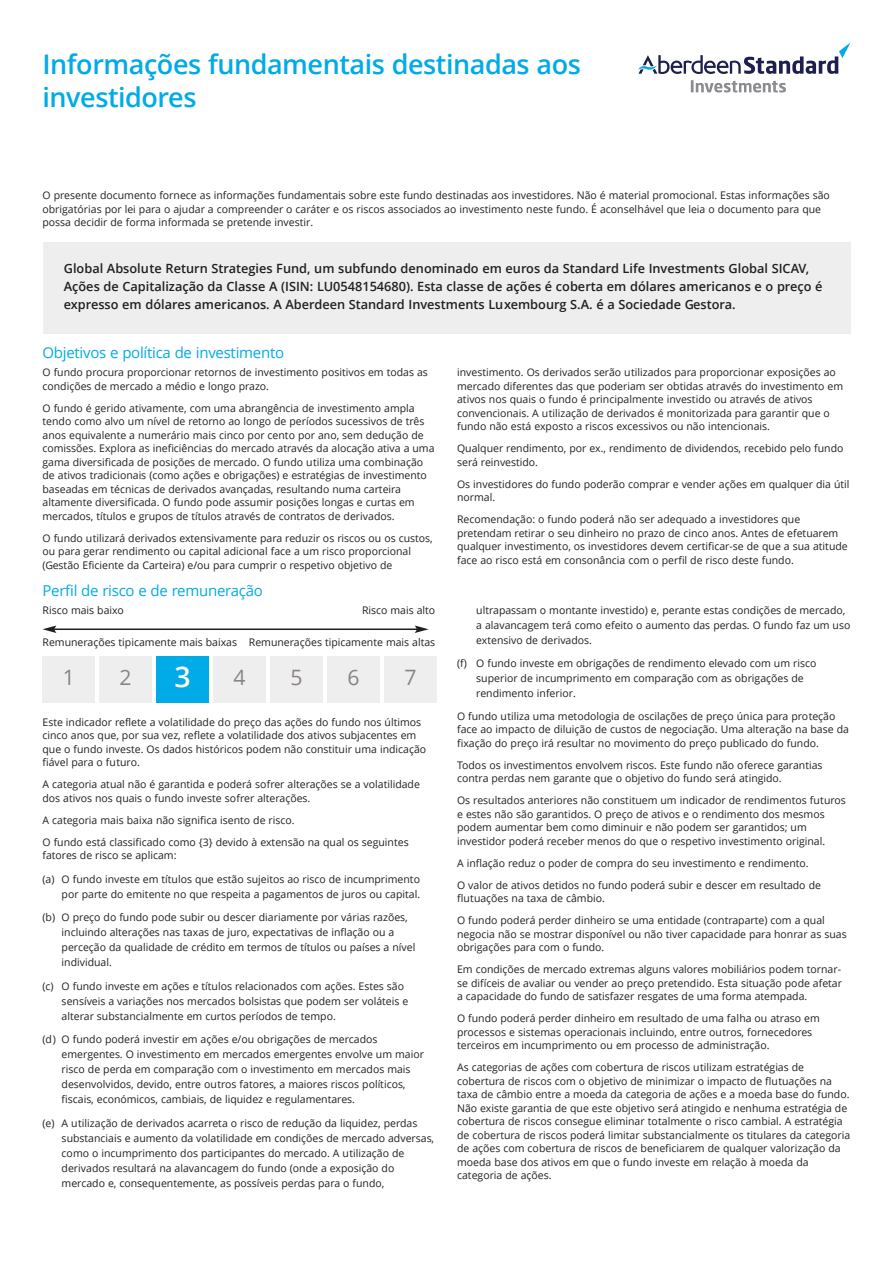
<style>
.page{position:relative;width:893px;height:1263px;background:#fff}
.page>*{position:absolute;margin:0;border:0;box-sizing:border-box;transform-origin:0 0}
.t1{font:600 28.5px "Open Sans";color:#fff}
.t2{font:600 27px/33px "Open Sans";letter-spacing:-.015em;color:#00abe7}
.t3{font:21.15px "Open Sans";color:#8a8289}
.t4{font:15px "Open Sans";letter-spacing:-.015em;color:#00abe7}
.t5{font:600 12.75px/18px "Open Sans";color:#231f20}
.t6{font:10.5px/13.5px "Open Sans";color:#231f20}
.s1{font-weight:400;font-size:21.15px;color:#8a8289}
</style>
<div class="page">
<svg style="left:638px;top:43px;width:212px;height:31px"></svg>
<svg style="left:691px;top:80px;width:95px;height:12px"></svg>
<div style="left:43px;top:242px;width:807px;height:92px;background:#eeeeef"></div>
<hr style="left:54px;top:628px;width:363px;height:2px;background:#231f20">
<svg style="left:43px;top:625px;width:13px;height:8px"></svg>
<svg style="left:415px;top:625px;width:14px;height:8px"></svg>
<div style="left:43px;top:656px;width:52px;height:47px;background:#eeeeef"></div>
<div style="left:99px;top:656px;width:53px;height:47px;background:#eeeeef"></div>
<div style="left:270px;top:656px;width:53px;height:47px;background:#eeeeef"></div>
<div style="left:327px;top:656px;width:53px;height:47px;background:#eeeeef"></div>
<div style="left:384px;top:656px;width:53px;height:47px;background:#eeeeef"></div>
<div style="left:213px;top:656px;width:53px;height:47px;background:#eeeeef"></div>
<div style="left:156px;top:656px;width:53px;height:47px;background:#00abe7"></div>
<h2 class="t2" style="left:43px;top:47px;width:540px">Informações fundamentais destinadas aos investidores</h2>
<p class="t6" style="left:43px;top:189px;width:789px">O presente documento fornece as informações fundamentais sobre este fundo destinadas aos investidores. Não é material promocional. Estas informações são obrigatórias por lei para o ajudar a compreender o caráter e os riscos associados ao investimento neste fundo. É aconselhável que leia o documento para que possa decidir de forma informada se pretende investir.</p>
<p class="t5" style="left:64px;top:259px;width:760px">Global Absolute Return Strategies Fund, um subfundo denominado em euros da Standard Life Investments Global SICAV,<br>Ações de Capitalização da Classe A (ISIN: LU0548154680). Esta classe de ações é coberta em dólares americanos e o preço é expresso em dólares americanos. A Aberdeen Standard Investments Luxembourg S.A. é a Sociedade Gestora.</p>
<h3 class="t4" style="left:43px;top:342px;width:243px">Objetivos e política de investimento</h3>
<p class="t6" style="left:43px;top:365px;width:387px">O fundo procura proporcionar retornos de investimento positivos em todas as condições de mercado a médio e longo prazo.</p>
<p class="t6" style="left:43px;top:401px;width:394px">O fundo é gerido ativamente, com uma abrangência de investimento ampla tendo como alvo um nível de retorno ao longo de períodos sucessivos de três anos equivalente a numerário mais cinco por cento por ano, sem dedução de comissões. Explora as ineficiências do mercado através da alocação ativa a uma gama diversificada de posições de mercado. O fundo utiliza uma combinação de ativos tradicionais (como ações e obrigações) e estratégias de investimento baseadas em técnicas de derivados avançadas, resultando numa carteira altamente diversificada. O fundo pode assumir posições longas e curtas em mercados, títulos e grupos de títulos através de contratos de derivados.</p>
<p class="t6" style="left:43px;top:531px;width:392px">O fundo utilizará derivados extensivamente para reduzir os riscos ou os custos, ou para gerar rendimento ou capital adicional face a um risco proporcional (Gestão Eficiente da Carteira) e/ou para cumprir o respetivo objetivo de</p>
<p class="t6" style="left:457px;top:365px;width:388px">investimento. Os derivados serão utilizados para proporcionar exposições ao mercado diferentes das que poderiam ser obtidas através do investimento em ativos nos quais o fundo é principalmente investido ou através de ativos convencionais. A utilização de derivados é monitorizada para garantir que o fundo não está exposto a riscos excessivos ou não intencionais.</p>
<p class="t6" style="left:457px;top:441px;width:388px">Qualquer rendimento, por ex., rendimento de dividendos, recebido pelo fundo será reinvestido.</p>
<p class="t6" style="left:457px;top:477px;width:394px">Os investidores do fundo poderão comprar e vender ações em qualquer dia útil normal.</p>
<p class="t6" style="left:457px;top:512px;width:392px">Recomendação: o fundo poderá não ser adequado a investidores que pretendam retirar o seu dinheiro no prazo de cinco anos. Antes de efetuarem qualquer investimento, os investidores devem certificar-se de que a sua atitude face ao risco está em consonância com o perfil de risco deste fundo.</p>
<h3 class="t4" style="left:43px;top:580px;width:222px">Perfil de risco e de remuneração</h3>
<p class="t6" style="left:43px;top:603px;width:83px">Risco mais baixo</p>
<p class="t6" style="left:362px;top:603px;width:75px">Risco mais alto</p>
<p class="t6" style="left:43px;top:635px;width:394px">Remunerações tipicamente mais baixas Remunerações tipicamente mais altas</p>
<h3 class="t3" style="left:63px;top:662px;width:14px">1</h3>
<h3 class="t3" style="left:120px;top:662px;width:14px">2</h3>
<h1 class="t1" style="left:175px;top:656px;width:18px">3<span class="s1">3</span></h1>
<h3 class="t3" style="left:234px;top:662px;width:14px">4</h3>
<h3 class="t3" style="left:291px;top:662px;width:14px">5</h3>
<h3 class="t3" style="left:347px;top:662px;width:14px">6</h3>
<h3 class="t3" style="left:404px;top:662px;width:14px">7</h3>
<p class="t6" style="left:43px;top:715px;width:385px">Este indicador reflete a volatilidade do preço das ações do fundo nos últimos cinco anos que, por sua vez, reflete a volatilidade dos ativos subjacentes em que o fundo investe. Os dados históricos podem não constituir uma indicação fiável para o futuro.</p>
<p class="t6" style="left:43px;top:777px;width:379px">A categoria atual não é garantida e poderá sofrer alterações se a volatilidade dos ativos nos quais o fundo investe sofrer alterações.</p>
<p class="t6" style="left:43px;top:808px;width:368px;line-height:22px">A categoria mais baixa não significa isento de risco.<br>O fundo está classificado como {3} devido à extensão na qual os seguintes</p>
<p class="t6" style="left:43px;top:848px;width:135px">fatores de risco se aplicam:</p>
<p class="t6" style="left:43px;top:871px;width:379px;line-height:15px;text-align:right">(a) O fundo investe em títulos que estão sujeitos ao risco de incumprimento por parte do emitente no que respeita a pagamentos de juros ou capital.</p>
<p class="t6" style="left:62px;top:910px;width:355px;line-height:15px;text-indent:-19px">(b) O preço do fundo pode subir ou descer diariamente por várias razões, incluindo alterações nas taxas de juro, expectativas de inflação ou a perceção da qualidade de crédito em termos de títulos ou países a nível individual.</p>
<p class="t6" style="left:62px;top:978px;width:348px;line-height:15px;text-indent:-19px">(c) O fundo investe em ações e títulos relacionados com ações. Estes são sensíveis a variações nos mercados bolsistas que podem ser voláteis e alterar substancialmente em curtos períodos de tempo.</p>
<p class="t6" style="left:62px;top:1032px;width:364px;line-height:15px;text-indent:-19px">(d) O fundo poderá investir em ações e/ou obrigações de mercados emergentes. O investimento em mercados emergentes envolve um maior risco de perda em comparação com o investimento em mercados mais desenvolvidos, devido, entre outros fatores, a maiores riscos políticos, fiscais, económicos, cambiais, de liquidez e regulamentares.</p>
<p class="t6" style="left:62px;top:1115px;width:374px;line-height:15px;text-indent:-19px">(e) A utilização de derivados acarreta o risco de redução da liquidez, perdas substanciais e aumento da volatilidade em condições de mercado adversas, como o incumprimento dos participantes do mercado. A utilização de derivados resultará na alavancagem do fundo (onde a exposição do mercado e, consequentemente, as possíveis perdas para o fundo,</p>
<p class="t6" style="left:476px;top:602px;width:376px;line-height:15px">ultrapassam o montante investido) e, perante estas condições de mercado, a alavancagem terá como efeito o aumento das perdas. O fundo faz um uso extensivo de derivados.</p>
<p class="t6" style="left:476px;top:656px;width:342px;line-height:15px;text-indent:-19px">(f) O fundo investe em obrigações de rendimento elevado com um risco superior de incumprimento em comparação com as obrigações de rendimento inferior.</p>
<p class="t6" style="left:457px;top:709px;width:393px">O fundo utiliza uma metodologia de oscilações de preço única para proteção face ao impacto de diluição de custos de negociação. Uma alteração na base da fixação do preço irá resultar no movimento do preço publicado do fundo.</p>
<p class="t6" style="left:457px;top:758px;width:367px">Todos os investimentos envolvem riscos. Este fundo não oferece garantias contra perdas nem garante que o objetivo do fundo será atingido.</p>
<p class="t6" style="left:457px;top:793px;width:390px">Os resultados anteriores não constituem um indicador de rendimentos futuros e estes não são garantidos. O preço de ativos e o rendimento dos mesmos podem aumentar bem como diminuir e não podem ser garantidos; um investidor poderá receber menos do que o respetivo investimento original.</p>
<p class="t6" style="left:457px;top:851px;width:365px;line-height:22px">A inflação reduz o poder de compra do seu investimento e rendimento.<br>O valor de ativos detidos no fundo poderá subir e descer em resultado de</p>
<p class="t6" style="left:457px;top:887px;width:369px;line-height:22px">flutuações na taxa de câmbio.<br>O fundo poderá perder dinheiro se uma entidade (contraparte) com a qual</p>
<p class="t6" style="left:457px;top:927px;width:391px">negocia não se mostrar disponível ou não tiver capacidade para honrar as suas obrigações para com o fundo.</p>
<p class="t6" style="left:457px;top:962px;width:386px;text-align:justify">Em condições de mercado extremas alguns valores mobiliários podem tornar&shy;se difíceis de avaliar ou vender ao preço pretendido. Esta situação pode afetar a capacidade do fundo de satisfazer resgates de uma forma atempada.</p>
<p class="t6" style="left:457px;top:1011px;width:364px">O fundo poderá perder dinheiro em resultado de uma falha ou atraso em processos e sistemas operacionais incluindo, entre outros, fornecedores terceiros em incumprimento ou em processo de administração.</p>
<p class="t6" style="left:457px;top:1060px;width:395px">As categorias de ações com cobertura de riscos utilizam estratégias de cobertura de riscos com o objetivo de minimizar o impacto de flutuações na taxa de câmbio entre a moeda da categoria de ações e a moeda base do fundo.<br>Não existe garantia de que este objetivo será atingido e nenhuma estratégia de cobertura de riscos consegue eliminar totalmente o risco cambial. A estratégia de cobertura de riscos poderá limitar substancialmente os titulares da categoria de ações com cobertura de riscos de beneficiarem de qualquer valorização da moeda base dos ativos em que o fundo investe em relação à moeda da categoria de ações.</p>
</div>
